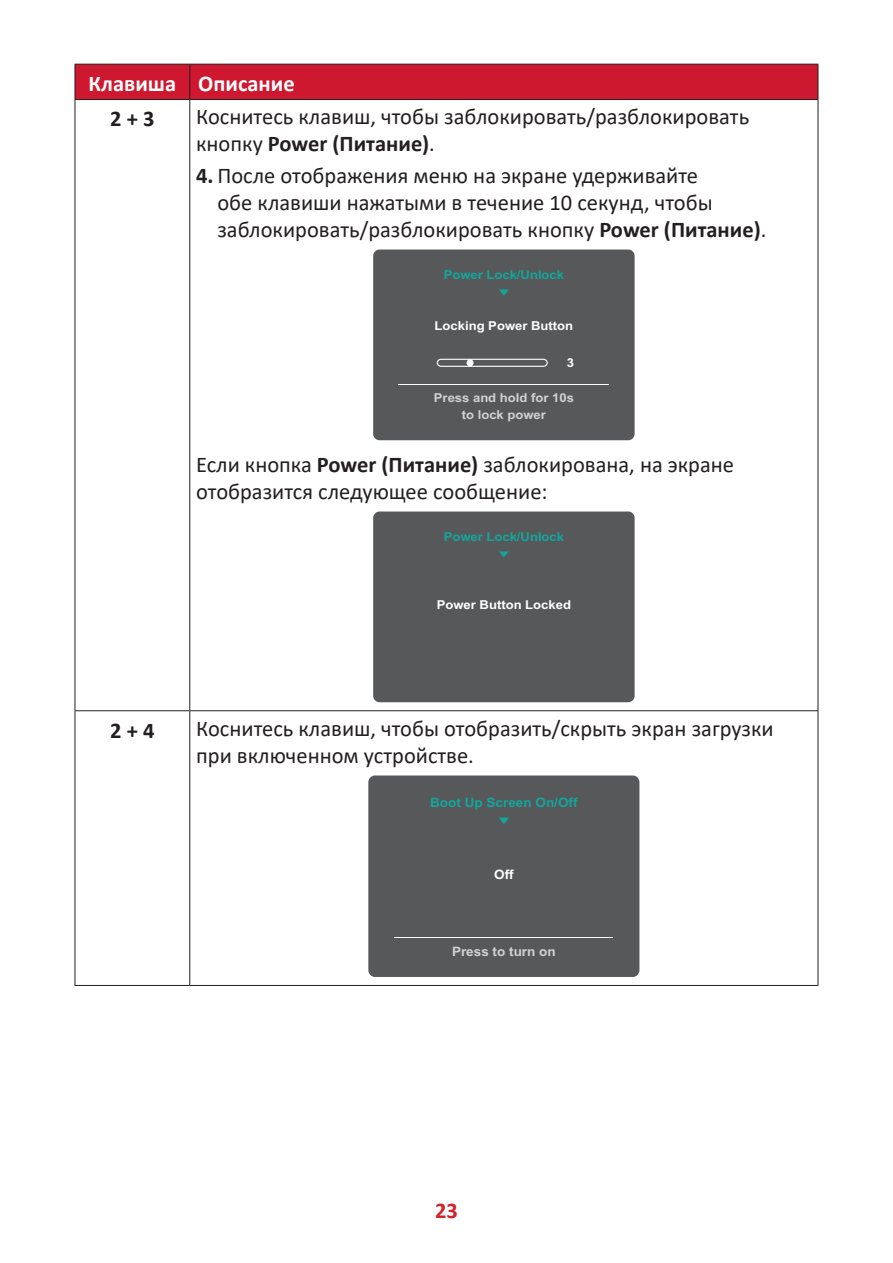
<style>
.page{position:relative;width:893px;height:1263px;background:#fff}
.page>*{position:absolute;margin:0;border:0;box-sizing:border-box;transform-origin:0 0}
.t1{font:22.5px/27px "Calibri";color:#231f20}
.t2{font:700 22.5px "Calibri";color:#fff}
.t3{font:700 22.5px "Calibri";color:#231f20}
.t4{font:700 22.5px "Calibri";color:#d1232a}
.t5{font:700 13.05px "Arial";color:#12a79d;scale:1.04 1}
.t6{font:700 13.05px "Arial";color:#d1d2d4;scale:1.04 1}
.t7{font:700 13.05px "Arial";color:#fff;scale:1.04 1}
.t8{font:700 12.3px "Arial";color:#fff;scale:1.06 1}
.t9{font:700 12.3px "Arial";color:#12a79d;scale:1.06 1}
.t10{font:700 12.3px/17px "Arial";color:#d1d2d4;text-align:center;scale:1.06 1}
.s1{font-weight:700}
</style>
<div class="page">
<div style="left:76px;top:65px;width:742px;height:34px;background:#ce182f"></div>
<hr style="left:75px;top:64px;width:115px;height:1px;background:#231f20">
<hr style="left:75px;top:65px;width:1px;height:34px;background:#231f20">
<hr style="left:190px;top:64px;width:628px;height:1px;background:#231f20">
<hr style="left:189px;top:65px;width:1px;height:34px;background:#231f20">
<hr style="left:818px;top:65px;width:1px;height:34px;background:#231f20">
<hr style="left:75px;top:99px;width:115px;height:1px;background:#231f20">
<hr style="left:190px;top:99px;width:628px;height:1px;background:#231f20">
<hr style="left:75px;top:100px;width:1px;height:610px;background:#231f20">
<hr style="left:189px;top:100px;width:1px;height:610px;background:#231f20">
<hr style="left:818px;top:100px;width:1px;height:610px;background:#231f20">
<hr style="left:75px;top:710px;width:115px;height:1px;background:#231f20">
<hr style="left:75px;top:711px;width:1px;height:274px;background:#231f20">
<hr style="left:190px;top:710px;width:628px;height:1px;background:#231f20">
<hr style="left:189px;top:711px;width:1px;height:274px;background:#231f20">
<hr style="left:818px;top:711px;width:1px;height:274px;background:#231f20">
<hr style="left:75px;top:985px;width:115px;height:1px;background:#231f20">
<hr style="left:190px;top:985px;width:628px;height:1px;background:#231f20">
<div style="left:373px;top:250px;width:262px;height:190px;background:#57585a;border-radius:6px"></div>
<hr style="left:398px;top:384px;width:211px;height:1px;background:#fff">
<div style="left:437px;top:359px;width:111px;height:8px;border:1px solid #fff;border-radius:4px"></div>
<div style="left:466px;top:359px;width:8px;height:7px;background:#fff;border-radius:50%"></div>
<svg style="left:499px;top:289px;width:10px;height:7px"></svg>
<div style="left:373px;top:511px;width:262px;height:191px;background:#57585a;border-radius:6px"></div>
<svg style="left:499px;top:551px;width:10px;height:7px"></svg>
<div style="left:368px;top:775px;width:271px;height:202px;background:#57585a;border-radius:7px"></div>
<hr style="left:395px;top:937px;width:218px;height:1px;background:#fff">
<svg style="left:499px;top:818px;width:10px;height:6px"></svg>
<p class="t2" style="left:89px;top:68px;width:208px">Клавиша Описание</p>
<p class="t3" style="left:110px;top:103px;width:46px">2 + 3</p>
<p class="t1" style="left:196px;top:103px;width:555px">Коснитесь клавиш, чтобы заблокировать/разблокировать кнопку <span class="s1">Power (Питание)</span>.</p>
<p class="t1" style="left:217px;top:161px;width:550px;text-indent:-21px"><span class="s1">4.</span> После отображения меню на экране удерживайте<br>обе клавиши нажатыми в течение 10 секунд, чтобы заблокировать/разблокировать кнопку <span class="s1">Power (Питание)</span>.</p>
<p class="t9" style="left:444px;top:266px;width:115px">Power Lock/Unlock</p>
<p class="t8" style="left:435px;top:317px;width:132px">Locking Power Button</p>
<p class="t8" style="left:567px;top:354px;width:8px">3</p>
<p class="t10" style="left:434px;top:390px;width:134px">Press and hold for 10s to lock power</p>
<p class="t1" style="left:196px;top:450px;width:539px">Если кнопка <span class="s1">Power (Питание)</span> заблокирована, на экране отобразится следующее сообщение:</p>
<p class="t9" style="left:444px;top:528px;width:115px">Power Lock/Unlock</p>
<p class="t8" style="left:437px;top:596px;width:128px">Power Button Locked</p>
<p class="t3" style="left:110px;top:714px;width:46px">2 + 4</p>
<p class="t1" style="left:196px;top:714px;width:579px">Коснитесь клавиш, чтобы отобразить/скрыть экран загрузки при включенном устройстве.</p>
<p class="t5" style="left:430px;top:793px;width:143px">Boot Up Screen On/Off</p>
<p class="t7" style="left:494px;top:865px;width:20px">Off</p>
<p class="t6" style="left:452px;top:942px;width:101px">Press to turn on</p>
<p class="t4" style="left:435px;top:1194px;width:24px">23</p>
</div>
